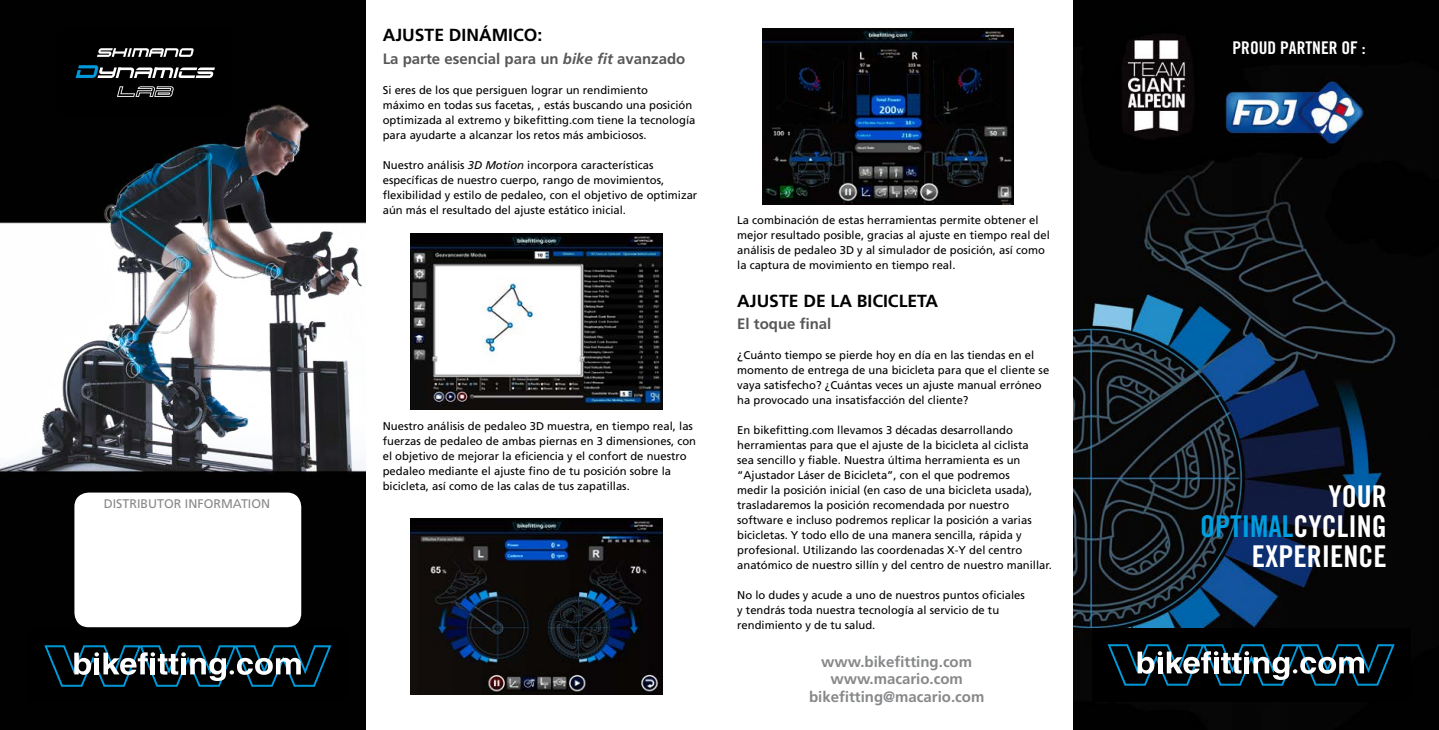
<style>
.page{position:relative;width:1439px;height:730px;background:#fff}
.page>*{position:absolute;margin:0;border:0;box-sizing:border-box;transform-origin:0 0}
.t1{font:30px/30px "Trade Gothic Bold Cond Twenty";color:#fff;text-align:right}
.t2{font:700 17.5px "Frutiger LT Std";color:#000}
.t3{font:17.5px "Trade Gothic Bold Cond Twenty";color:#fff}
.t4{font:700 15px/17.5px "Frutiger LT Std";color:#87888a;text-align:center}
.t5{font:700 15px "Frutiger LT Std";color:#58585a}
.t6{font:12.5px "Frutiger LT Std";color:#87888a}
.t7{font:11.25px/15px "Frutiger LT Std";color:#000}
.s1{font-style:italic}
.s2{font-size:12.5px}
.s3{color:#009ee0}
</style>
<div class="page">
<img style="left:1074px;top:0;width:365px;height:730px">
<img style="left:0;top:0;width:365px;height:730px">
<svg style="left:57px;top:28px;width:174px;height:87px;background:#161718"></svg>
<div style="left:28px;top:629px;width:319px;height:73px;background:#000"></div>
<svg style="left:44px;top:645px;width:287px;height:42px"></svg>
<div style="left:1091px;top:628px;width:319px;height:74px;background:#000"></div>
<svg style="left:1107px;top:644px;width:287px;height:42px"></svg>
<img style="left:411px;top:233px;width:251px;height:176px">
<img style="left:411px;top:519px;width:251px;height:175px">
<img style="left:762px;top:28px;width:251px;height:176px">
<div style="left:74px;top:493px;width:227px;height:134px;background:#fff;border-radius:14px"></div>
<p class="t6" style="left:104px;top:496px;width:168px">DISTRIBUTOR INFORMATION</p>
<h2 class="t2" style="left:383px;top:25px;width:161px">AJUSTE DINÁMICO:</h2>
<h3 class="t5" style="left:383px;top:50px;width:304px">La parte esencial para un <span class="s1">bike fit</span> avanzado</h3>
<p class="t7" style="left:383px;top:83px;width:314px">Si eres de los que persiguen lograr un rendimiento<br>máximo en todas sus facetas, , estás buscando una posición optimizada al extremo y bikefitting.com tiene la tecnología para ayudarte a alcanzar los retos más ambiciosos.</p>
<p class="t7" style="left:383px;top:158px;width:316px">Nuestro análisis <span class="s1">3D Motion</span> incorpora características específicas de nuestro cuerpo, rango de movimientos, flexibilidad y estilo de pedaleo, con el objetivo de optimizar aún más el resultado del ajuste estático inicial.</p>
<p class="t7" style="left:383px;top:419px;width:315px">Nuestro análisis de pedaleo 3D muestra, en tiempo real, las fuerzas de pedaleo de ambas piernas en 3 dimensiones, con el objetivo de mejorar la eficiencia y el confort de nuestro pedaleo mediante el ajuste fino de tu posición sobre la bicicleta, así como de las calas de tus zapatillas.</p>
<p class="t7" style="left:737px;top:213px;width:314px">La combinación de estas herramientas permite obtener el mejor resultado posible, gracias al ajuste en tiempo real del análisis de pedaleo 3D y al simulador de posición, así como la captura de movimiento en tiempo real.</p>
<h2 class="t2" style="left:737px;top:290px;width:202px">AJUSTE DE LA BICICLETA</h2>
<h3 class="t5" style="left:737px;top:315px;width:96px">El toque final</h3>
<p class="t7" style="left:737px;top:348px;width:313px"><span class="s2">¿</span>Cuánto tiempo se pierde hoy en día en las tiendas en el momento de entrega de una bicicleta para que el cliente se vaya satisfecho? ¿Cuántas veces un ajuste manual erróneo ha provocado una insatisfacción del cliente?</p>
<p class="t7" style="left:737px;top:423px;width:316px">En bikefitting.com llevamos 3 décadas desarrollando herramientas para que el ajuste de la bicicleta al ciclista<br>sea sencillo y fiable. Nuestra última herramienta es un “Ajustador Láser de Bicicleta”, con el que podremos<br>medir la posición inicial (en caso de una bicicleta usada), trasladaremos la posición recomendada por nuestro software e incluso podremos replicar la posición a varias bicicletas. Y todo ello de una manera sencilla, rápida y profesional. Utilizando las coordenadas X-Y del centro anatómico de nuestro sillín y del centro de nuestro manillar.</p>
<p class="t7" style="left:737px;top:588px;width:289px">No lo dudes y acude a uno de nuestros puntos oficiales y tendrás toda nuestra tecnología al servicio de tu rendimiento y de tu salud.</p>
<h3 class="t4" style="left:809px;top:653px;width:177px">www.bikefitting.com www.macario.com bikefitting@macario.com</h3>
<h2 class="t3" style="left:1232px;top:37px;width:135px">PROUD PARTNER OF :</h2>
<h1 class="t1" style="left:1200px;top:481px;width:188px">YOUR<br><span class="s3">OPTIMAL</span>CYCLING<br>EXPERIENCE</h1>
</div>
